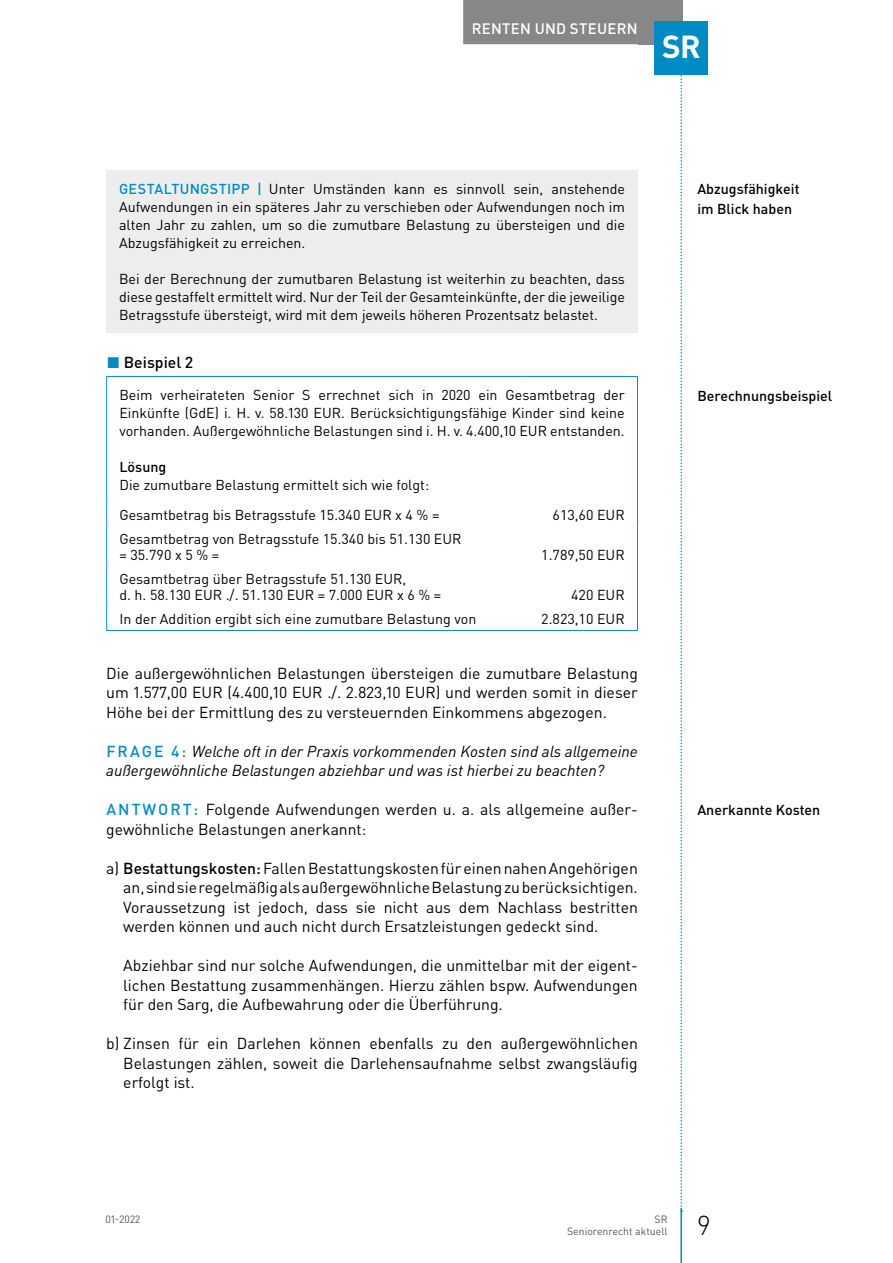
<style>
.page{position:relative;width:893px;height:1263px;background:#fff}
.page>*{position:absolute;margin:0;border:0;box-sizing:border-box;transform-origin:0 0}
.t1{font:700 31.5px "DIN Pro";color:#fff}
.t2{font:300 27px "DIN Pro";color:#000}
.t3{font:15.75px/19.5px "DIN Pro";color:#000;text-align:justify}
.t4{font:italic 15.75px/19.5px "DIN Pro";color:#000}
.t5{font:500 15.75px "DIN Pro";letter-spacing:.005em;color:#000}
.t6{font:500 15px "DIN Pro";letter-spacing:.015em;color:#fff}
.t7{font:14.25px/18px "DIN Pro";color:#000;text-align:justify}
.t8{font:500 14.25px/19.5px "DIN Pro";color:#000}
.t9{font:500 14.25px "DIN Pro";letter-spacing:.025em;color:#008bc5}
.t10{font:10.5px/12.8px "DIN Pro";color:#575756;text-align:right}
.s1{font-weight:500;color:#008bc5}
.s2{color:#008bc5}
.s3{font-weight:500;font-style:normal;color:#008bc5}
.s4{font-weight:500}
</style>
<div class="page">
<svg style="left:680px;top:74px;width:2px;height:1134px"></svg>
<div style="left:638px;top:0;width:44px;height:44px;background:#878787"></div>
<hr style="left:680px;top:1208px;width:2px;height:55px;background:#008bc5">
<div style="left:463px;top:0;width:183px;height:44px;background:#878787"></div>
<div style="left:655px;top:21px;width:53px;height:53px;background:#008bc5"></div>
<div style="left:106px;top:170px;width:532px;height:162px;background:#ededed"></div>
<svg style="left:107px;top:375px;width:530px;height:255px"></svg>
<hr style="left:637px;top:377px;width:1px;height:126px;background:#008bc5">
<hr style="left:106px;top:376px;width:417px;height:1px;background:#008bc5">
<hr style="left:106px;top:377px;width:1px;height:126px;background:#008bc5">
<hr style="left:523px;top:376px;width:115px;height:1px;background:#008bc5">
<svg style="left:637px;top:503px;width:1px;height:23px"></svg>
<hr style="left:637px;top:526px;width:1px;height:41px;background:#008bc5">
<hr style="left:637px;top:567px;width:1px;height:40px;background:#008bc5">
<svg style="left:106px;top:503px;width:417px;height:127px"></svg>
<hr style="left:106px;top:630px;width:417px;height:1px;background:#008bc5">
<svg style="left:637px;top:607px;width:1px;height:23px"></svg>
<hr style="left:523px;top:630px;width:115px;height:1px;background:#008bc5">
<p class="t6" style="left:472px;top:18px;width:168px">Renten und Steuern</p>
<h1 class="t1" style="left:662px;top:26px;width:40px">SR</h1>
<p class="t7" style="left:119px;top:179px;width:508px;text-indent:81px"><span class="s1">GSTIPP |</span> Unter Umständen kann es sinnvoll sein, anstehende Aufwendungen in ein späteres Jahr zu verschieben oder Aufwendungen noch im alten Jahr zu zahlen, um so die zumutbare Belastung zu übersteigen und die Abzugsfähigkeit zu erreichen.</p>
<p class="t7" style="left:119px;top:269px;width:507px">Bei der Berechnung der zumutbaren Belastung ist weiterhin zu beachten, dass diese gestaffelt ermittelt wird. Nur der Teil der Gesamteinkünfte, der die jeweilige Betragsstufe übersteigt, wird mit dem jeweils höheren Prozentsatz belastet.</p>
<p class="t5" style="left:107px;top:352px;width:88px"><span class="s2">◼</span> Beispiel 2</p>
<p class="t7" style="left:119px;top:385px;width:507px">Beim verheirateten Senior S errechnet sich in 2020 ein Gesamtbetrag der Einkünfte (GdE) i. H. v. 58.130 EUR. Berücksichtigungsfähige Kinder sind keine vorhanden. Außergewöhnliche Belastungen sind i. H. v. 4.400,10 EUR entstanden.</p>
<p class="t8" style="left:119px;top:457px;width:48px">Lösung</p>
<p class="t7" style="left:119px;top:469px;width:321px;line-height:30px">Die zumutbare Belastung ermittelt sich wie folgt:<br>Gesamtbetrag bis Betragsstufe 15.340 EUR x 4 % =</p>
<p class="t9" style="left:119px;top:179px;width:63px">GESTALTUN</p>
<p class="t7" style="left:553px;top:505px;width:74px">613,60 EUR</p>
<p class="t7" style="left:119px;top:530px;width:344px;line-height:16.5px">Gesamtbetrag von Betragsstufe 15.340 bis 51.130 EUR = 35.790 x 5 % =</p>
<p class="t7" style="left:119px;top:570px;width:323px;line-height:16.5px">Gesamtbetrag über Betragsstufe 51.130 EUR,<br>d. h. 58.130 EUR ./. 51.130 EUR = 7.000 EUR x 6 % =</p>
<p class="t7" style="left:541px;top:545px;width:85px">1.789,50 EUR</p>
<p class="t7" style="left:571px;top:586px;width:55px">420 EUR</p>
<p class="t7" style="left:119px;top:609px;width:358px">In der Addition ergibt sich eine zumutbare Belastung von</p>
<p class="t7" style="left:541px;top:609px;width:85px">2.823,10 EUR</p>
<p class="t3" style="left:106px;top:663px;width:533px">Die außergewöhnlichen Belastungen übersteigen die zumutbare Belastung um 1.577,00 EUR (4.400,10 EUR ./. 2.823,10 EUR) und werden somit in dieser Höhe bei der Ermittlung des zu versteuernden Einkommens abgezogen.</p>
<p class="t4" style="left:106px;top:741px;width:533px"><span class="s3">FRAGE 4:</span> Welche oft in der Praxis vorkommenden Kosten sind als allgemeine außergewöhnliche Belastungen abziehbar und was ist hierbei zu beachten?</p>
<p class="t3" style="left:106px;top:799px;width:533px"><span class="s1">ANTWORT :</span> Folgende Aufwendungen werden u. a. als allgemeine außer&shy;gewöhnliche Belastungen anerkannt:</p>
<p class="t3" style="left:123px;top:858px;width:516px;text-indent:-17px">a) <span class="s4">Bestattungskosten:</span> Fallen Bestattungskosten für einen nahen Angehörigen an, sind sie regelmäßig als außergewöhnliche Belastung zu berücksichtigen.<br>Voraussetzung ist jedoch, dass sie nicht aus dem Nachlass bestritten werden können und auch nicht durch Ersatzleistungen gedeckt sind.</p>
<p class="t3" style="left:123px;top:955px;width:516px">Abziehbar sind nur solche Aufwendungen, die unmittelbar mit der eigent&shy;lichen Bestattung zusammenhängen. Hierzu zählen bspw. Aufwendungen für den Sarg, die Aufbewahrung oder die Überführung.</p>
<p class="t3" style="left:123px;top:1033px;width:516px;text-indent:-17px">b) Zinsen für ein Darlehen können ebenfalls zu den außergewöhnlichen Belastungen zählen, soweit die Darlehensaufnahme selbst zwangsläufig erfolgt ist.</p>
<p class="t8" style="left:697px;top:179px;width:104px">Abzugsfähigkeit im Blick haben</p>
<p class="t8" style="left:697px;top:385px;width:137px">Berechnungsbeispiel</p>
<p class="t8" style="left:697px;top:800px;width:125px">Anerkannte Kosten</p>
<p class="t10" style="left:106px;top:1212px;width:36px">01-2022</p>
<p class="t10" style="left:567px;top:1212px;width:102px">SR<br>Seniorenrecht aktuell</p>
<h2 class="t2" style="left:697px;top:1207px;width:14px">9</h2>
</div>
